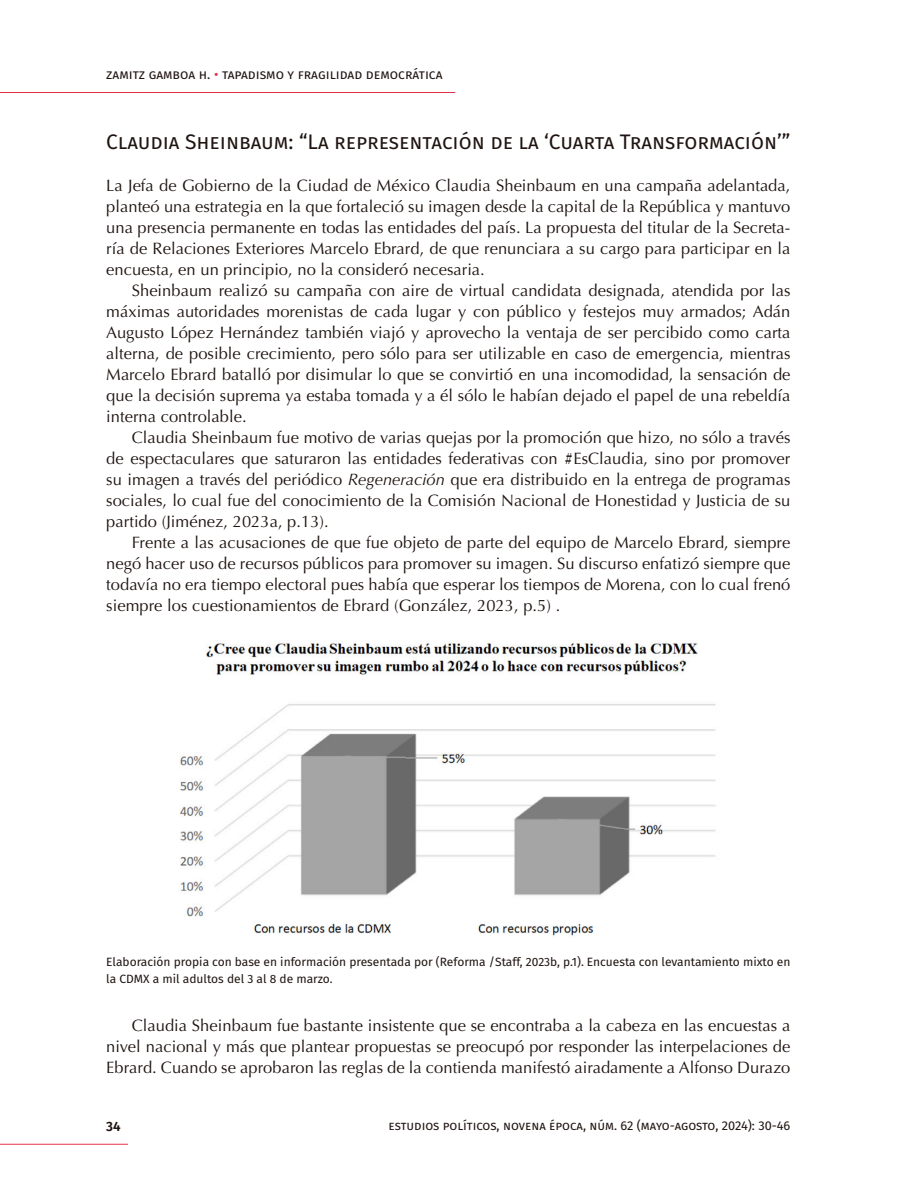
<style>
.page{position:relative;width:918px;height:1188px;background:#fff}
.page>*{position:absolute;margin:0;border:0;box-sizing:border-box;transform-origin:0 0}
.TITULO_1{font:21px "Fira Sans";color:#1f1410}
.TEXTO{font:16.5px/21px "Optima";letter-spacing:.005em;color:#1f1410;text-align:justify}
.TEXTO_SS{font:16.5px/21px "Optima";letter-spacing:.005em;color:#1f1410;text-align:justify}
.t1{font:13.5px "Fira Sans";color:#1f1410}
.t2{font:600 13.5px "Fira Sans";color:#1f1410}
.t3{font:12.75px "Fira Sans";color:#1f1410}
.FUENTE_GRAFICA{font:12px/16.5px "Fira Sans";color:#1f1410}
.s1{color:#e7304b}
.s2{font-style:italic}
</style>
<div class="page">
<hr style="left:0;top:92px;width:455px;height:1px;background:#e7304b">
<hr style="left:0;top:1144px;width:128px;height:1px;background:#e7304b">
<img style="left:180px;top:640px;width:536px;height:296px">
<p class="t1" style="left:106px;top:64px;width:338px">zamitz gamboa h. <span class="s1">•</span> tapadismo y fragilidad democrática</p>
<p class="TITULO_1" style="left:106px;top:125px;width:686px">Claudia Sheinbaum: “La representación de la ‘Cuarta Transformación’”</p>
<p class="TEXTO_SS" style="left:106px;top:175px;width:686px">La Jefa de Gobierno de la Ciudad de México Claudia Sheinbaum en una campaña adelantada, planteó una estrategia en la que fortaleció su imagen desde la capital de la República y mantuvo una presencia permanente en todas las entidades del país. La propuesta del titular de la Secreta&shy;ría de Relaciones Exteriores Marcelo Ebrard, de que renunciara a su cargo para participar en la encuesta, en un principio, no la consideró necesaria.</p>
<p class="TEXTO" style="left:106px;top:280px;width:686px;text-indent:26px">Sheinbaum realizó su campaña con aire de virtual candidata designada, atendida por las máximas autoridades morenistas de cada lugar y con público y festejos muy armados; Adán Augusto López Hernández también viajó y aprovecho la ventaja de ser percibido como carta alterna, de posible crecimiento, pero sólo para ser utilizable en caso de emergencia, mientras Marcelo Ebrard batalló por disimular lo que se convirtió en una incomodidad, la sensación de que la decisión suprema ya estaba tomada y a él sólo le habían dejado el papel de una rebeldía interna controlable.</p>
<p class="TEXTO" style="left:106px;top:427px;width:686px;text-indent:26px">Claudia Sheinbaum fue motivo de varias quejas por la promoción que hizo, no sólo a través de espectaculares que saturaron las entidades federativas con #EsClaudia, sino por promover su imagen a través del periódico <span class="s2">Regeneración</span> que era distribuido en la entrega de programas sociales, lo cual fue del conocimiento de la Comisión Nacional de Honestidad y Justicia de su partido (Jiménez, 2023a, p.13).</p>
<p class="TEXTO" style="left:106px;top:532px;width:686px;text-indent:26px">Frente a las acusaciones de que fue objeto de parte del equipo de Marcelo Ebrard, siempre negó hacer uso de recursos públicos para promover su imagen. Su discurso enfatizó siempre que todavía no era tiempo electoral pues había que esperar los tiempos de Morena, con lo cual frenó siempre los cuestionamientos de Ebrard (González, 2023, p.5) .</p>
<p class="FUENTE_GRAFICA" style="left:106px;top:954px;width:686px">Elaboración propia con base en información presentada por (Reforma /Staff, 2023b, p.1). Encuesta con levantamiento mixto en la CDMX a mil adultos del 3 al 8 de marzo.</p>
<p class="TEXTO" style="left:106px;top:1015px;width:686px;text-indent:26px">Claudia Sheinbaum fue bastante insistente que se encontraba a la cabeza en las encuestas a nivel nacional y más que plantear propuestas se preocupó por responder las interpelaciones de Ebrard. Cuando se aprobaron las reglas de la contienda manifestó airadamente a Alfonso Durazo</p>
<p class="t2" style="left:106px;top:1115px;width:16px">34</p>
<p class="t3" style="left:389px;top:1116px;width:403px">estudios políticos, novena época, núm. 62 (mayo-agosto, 2024): 30-46</p>
</div>
